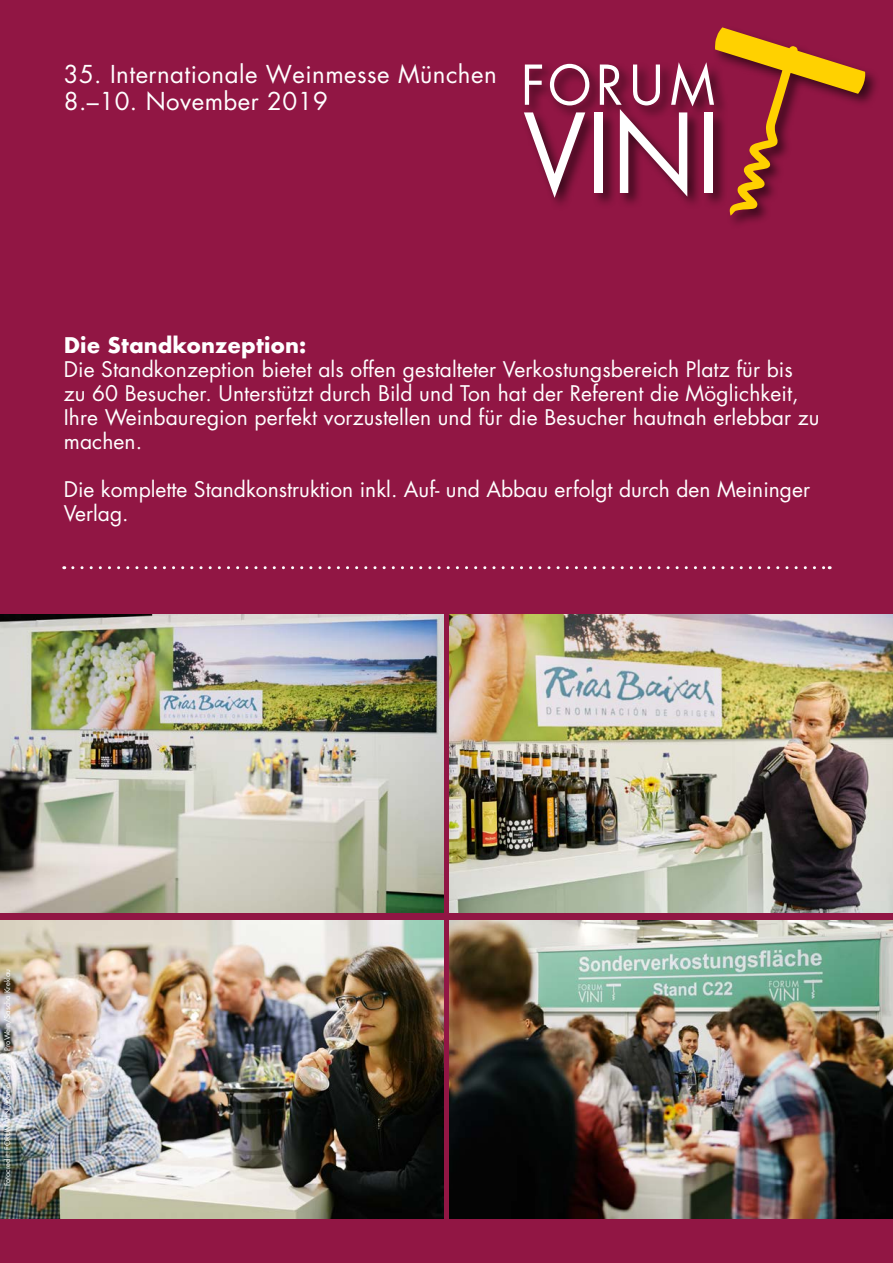
<style>
.page{position:relative;width:893px;height:1263px;background:#911644}
.page>*{position:absolute;margin:0;border:0;box-sizing:border-box;transform-origin:0 0}
.t1{font:24px/27px "Futura";letter-spacing:.02em;color:#fff}
.t2{font:21px/24px "Futura";letter-spacing:.005em;color:#fff}
.t3{font:700 21px "Futura";color:#fff}
.t4{font:7.5px "Futura";color:#fff}
</style>
<div class="page">
<div style="left:712px;top:25px;width:168px;height:204px;background:#000;opacity:.6"></div>
<div style="left:522px;top:61px;width:206px;height:150px;background:#000;opacity:.6"></div>
<svg style="left:524px;top:112px;width:61px;height:86px"></svg>
<div style="left:595px;top:112px;width:8px;height:81px;background:#fff"></div>
<svg style="left:525px;top:65px;width:17px;height:40px"></svg>
<svg style="left:550px;top:64px;width:39px;height:41px"></svg>
<svg style="left:600px;top:27px;width:265px;height:189px"></svg>
<img style="left:0;top:921px;width:443px;height:297px">
<img style="left:450px;top:921px;width:443px;height:297px">
<img style="left:0;top:614px;width:443px;height:298px">
<img style="left:450px;top:614px;width:443px;height:298px">
<svg style="left:73px;top:566px;width:757px;height:3px"></svg>
<p class="t1" style="left:64px;top:60px;width:434px">35. Internationale Weinmesse München<br>8.–10. November 2019</p>
<p class="t3" style="left:64px;top:330px;width:244px">Die Standkonzeption:</p>
<p class="t2" style="left:64px;top:357px;width:757px">Die Standkonzeption bietet als offen gestalteter Verkostungsbereich Platz für bis zu 60 Besucher. Unterstützt durch Bild und Ton hat der Referent die Möglichkeit, Ihre Weinbauregion perfekt vorzustellen und für die Besucher hautnah erlebbar zu machen.</p>
<p class="t2" style="left:64px;top:477px;width:748px">Die komplette Standkonstruktion inkl. Auf- und Abbau erfolgt durch den Meininger<br>Verlag.</p>
<p class="t4" style="left:2px;top:1186px;width:219px;rotate:-90deg">Fotocredit: FORUM VINI/Daniel Schäfer, ProWein/Sascha Kreklau</p>
</div>
